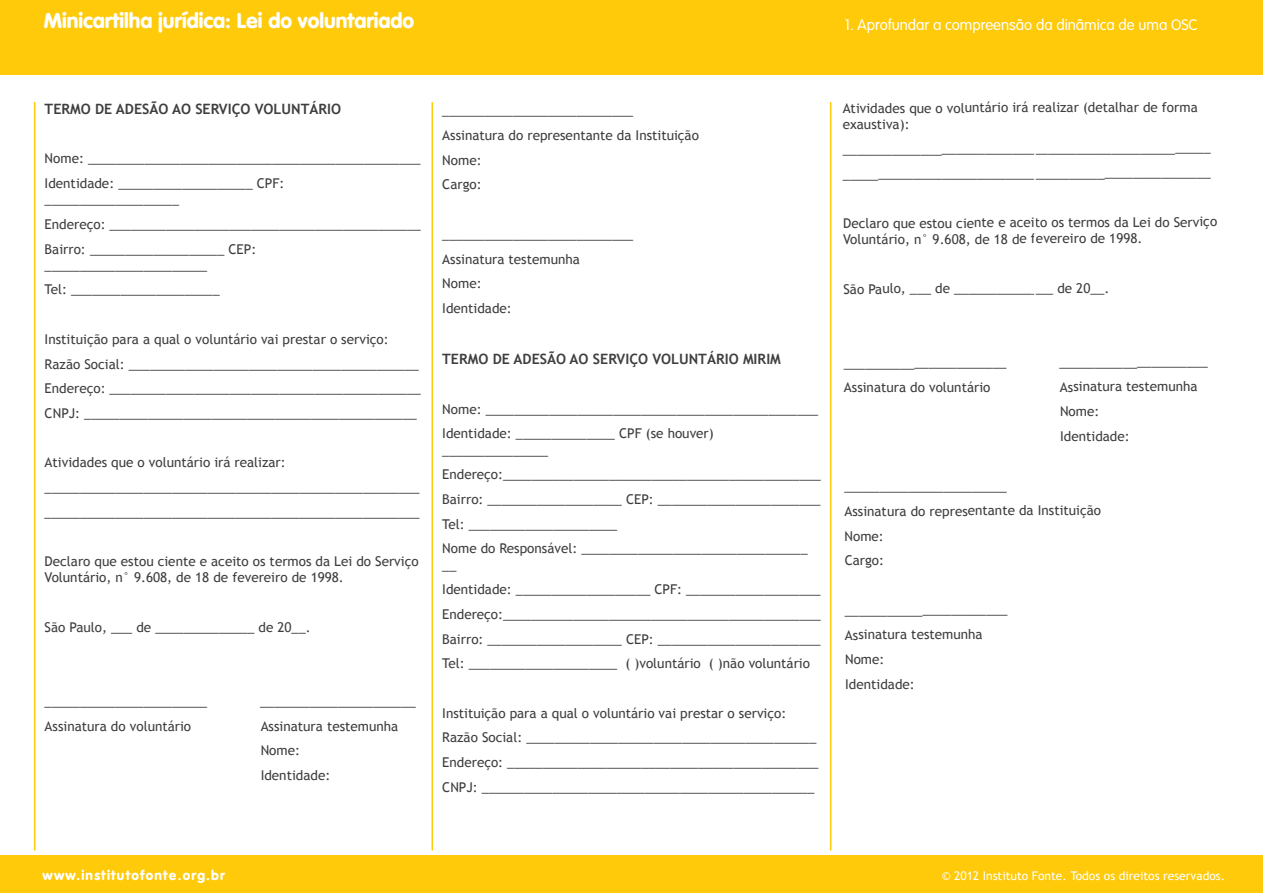
<style>
.page{position:relative;width:1263px;height:893px;background:#fff}
.page>*{position:absolute;margin:0;border:0;box-sizing:border-box;transform-origin:0 0}
.t1{font:900 21px "VAG Rounded";color:#fff}
.t2{font:300 15px "VAG Rounded";color:#fff}
.t3{font:700 14.25px "Trebuchet MS";color:#3e3e3f}
.t4{font:13.5px/16.2px "Trebuchet MS";color:#3e3e3f}
.t5{font:900 13.5px "VAG Rounded";letter-spacing:.09em;color:#fff}
.t6{font:12px "Trebuchet MS";color:#fff}
</style>
<div class="page">
<div style="left:0;top:0;width:1263px;height:74px;background:#feca0a"></div>
<div style="left:0;top:856px;width:1263px;height:37px;background:#feca0a"></div>
<hr style="left:34px;top:102px;width:1px;height:748px;background:#feca0a">
<hr style="left:431px;top:102px;width:2px;height:748px;background:#feca0a">
<hr style="left:830px;top:102px;width:1px;height:748px;background:#feca0a">
<p class="t1" style="left:44px;top:8px;width:372px">Minicartilha jurídica: Lei do voluntariado</p>
<p class="t2" style="left:845px;top:16px;width:354px">1. Aprofundar a compreensão da dinâmica de uma OSC</p>
<p class="t3" style="left:45px;top:100px;width:298px">TERMO DE ADESÃO AO SERVIÇO VOLUNTÁRIO</p>
<p class="t4" style="left:45px;top:150px;width:377px">Nome: _______________________________________________</p>
<p class="t4" style="left:45px;top:175px;width:241px">Identidade: ___________________ CPF: ___________________</p>
<p class="t4" style="left:45px;top:216px;width:378px">Endereço: ____________________________________________</p>
<p class="t4" style="left:45px;top:241px;width:213px">Bairro: ___________________ CEP: _______________________</p>
<p class="t4" style="left:45px;top:282px;width:177px">Tel: _____________________</p>
<p class="t4" style="left:45px;top:331px;width:346px">Instituição para a qual o voluntário vai prestar o serviço:</p>
<p class="t4" style="left:45px;top:356px;width:376px">Razão Social: _________________________________________</p>
<p class="t4" style="left:45px;top:381px;width:378px">Endereço: ____________________________________________</p>
<p class="t4" style="left:45px;top:405px;width:374px">CNPJ: _______________________________________________</p>
<p class="t4" style="left:45px;top:455px;width:243px">Atividades que o voluntário irá realizar:</p>
<p class="t4" style="left:45px;top:479px;width:376px">_____________________________________________________</p>
<p class="t4" style="left:45px;top:504px;width:376px">_____________________________________________________</p>
<p class="t4" style="left:45px;top:553px;width:376px">Declaro que estou ciente e aceito os termos da Lei do Serviço<br>Voluntário, n° 9.608, de 18 de fevereiro de 1998.</p>
<p class="t4" style="left:45px;top:619px;width:268px">São Paulo, ___ de ______________ de 20__.</p>
<p class="t4" style="left:45px;top:693px;width:164px">_______________________</p>
<p class="t4" style="left:260px;top:693px;width:157px">______________________</p>
<p class="t4" style="left:45px;top:718px;width:148px">Assinatura do voluntário</p>
<p class="t4" style="left:261px;top:718px;width:139px">Assinatura testemunha</p>
<p class="t4" style="left:261px;top:743px;width:41px">Nome:</p>
<p class="t4" style="left:261px;top:767px;width:71px">Identidade:</p>
<p class="t4" style="left:442px;top:103px;width:192px">___________________________</p>
<p class="t4" style="left:442px;top:127px;width:258px">Assinatura do representante da Instituição</p>
<p class="t4" style="left:442px;top:152px;width:41px">Nome:</p>
<p class="t4" style="left:442px;top:177px;width:41px">Cargo:</p>
<p class="t4" style="left:442px;top:226px;width:192px">___________________________</p>
<p class="t4" style="left:442px;top:251px;width:139px">Assinatura testemunha</p>
<p class="t4" style="left:442px;top:276px;width:41px">Nome:</p>
<p class="t4" style="left:442px;top:300px;width:71px">Identidade:</p>
<p class="t3" style="left:442px;top:350px;width:340px">TERMO DE ADESÃO AO SERVIÇO VOLUNTÁRIO MIRIM</p>
<p class="t4" style="left:442px;top:401px;width:377px">Nome: _______________________________________________</p>
<p class="t4" style="left:442px;top:426px;width:273px">Identidade: ______________ CPF (se houver) _______________</p>
<p class="t4" style="left:442px;top:466px;width:380px">Endereço:_____________________________________________</p>
<p class="t4" style="left:442px;top:491px;width:380px">Bairro: ___________________ CEP: _______________________</p>
<p class="t4" style="left:442px;top:516px;width:177px">Tel: _____________________</p>
<p class="t4" style="left:442px;top:541px;width:367px">Nome do Responsável: ________________________________ __</p>
<p class="t4" style="left:442px;top:581px;width:380px">Identidade: ___________________ CPF: ___________________</p>
<p class="t4" style="left:442px;top:606px;width:380px">Endereço:_____________________________________________</p>
<p class="t4" style="left:442px;top:631px;width:380px">Bairro: ___________________ CEP: _______________________</p>
<p class="t4" style="left:442px;top:656px;width:369px">Tel: _____________________ ( )voluntário ( )não voluntário</p>
<p class="t4" style="left:442px;top:705px;width:346px">Instituição para a qual o voluntário vai prestar o serviço:</p>
<p class="t4" style="left:442px;top:730px;width:376px">Razão Social: _________________________________________</p>
<p class="t4" style="left:442px;top:754px;width:378px">Endereço: ____________________________________________</p>
<p class="t4" style="left:442px;top:779px;width:374px">CNPJ: _______________________________________________</p>
<p class="t4" style="left:843px;top:99px;width:357px;line-height:16.8px">Atividades que o voluntário irá realizar (detalhar de forma exaustiva):</p>
<p class="t4" style="left:843px;top:140px;width:369px">____________________________________________________</p>
<p class="t4" style="left:843px;top:165px;width:369px">____________________________________________________</p>
<p class="t4" style="left:843px;top:214px;width:376px">Declaro que estou ciente e aceito os termos da Lei do Serviço<br>Voluntário, n° 9.608, de 18 de fevereiro de 1998.</p>
<p class="t4" style="left:843px;top:280px;width:268px">São Paulo, ___ de ______________ de 20__.</p>
<p class="t4" style="left:844px;top:355px;width:164px">_______________________</p>
<p class="t4" style="left:1059px;top:354px;width:150px">_____________________</p>
<p class="t4" style="left:844px;top:379px;width:148px">Assinatura do voluntário</p>
<p class="t4" style="left:1060px;top:379px;width:139px">Assinatura testemunha</p>
<p class="t4" style="left:1060px;top:403px;width:41px">Nome:</p>
<p class="t4" style="left:1060px;top:428px;width:71px">Identidade:</p>
<p class="t4" style="left:844px;top:478px;width:164px">_______________________</p>
<p class="t4" style="left:844px;top:503px;width:258px">Assinatura do representante da Instituição</p>
<p class="t4" style="left:844px;top:528px;width:41px">Nome:</p>
<p class="t4" style="left:845px;top:553px;width:41px">Cargo:</p>
<p class="t4" style="left:845px;top:602px;width:164px">_______________________</p>
<p class="t4" style="left:845px;top:627px;width:139px">Assinatura testemunha</p>
<p class="t4" style="left:845px;top:651px;width:41px">Nome:</p>
<p class="t4" style="left:845px;top:676px;width:71px">Identidade:</p>
<p class="t5" style="left:43px;top:867px;width:184px">www.institutofonte.org.br</p>
<p class="t6" style="left:942px;top:869px;width:285px">© 2012 Instituto Fonte. Todos os direitos reservados.</p>
</div>
